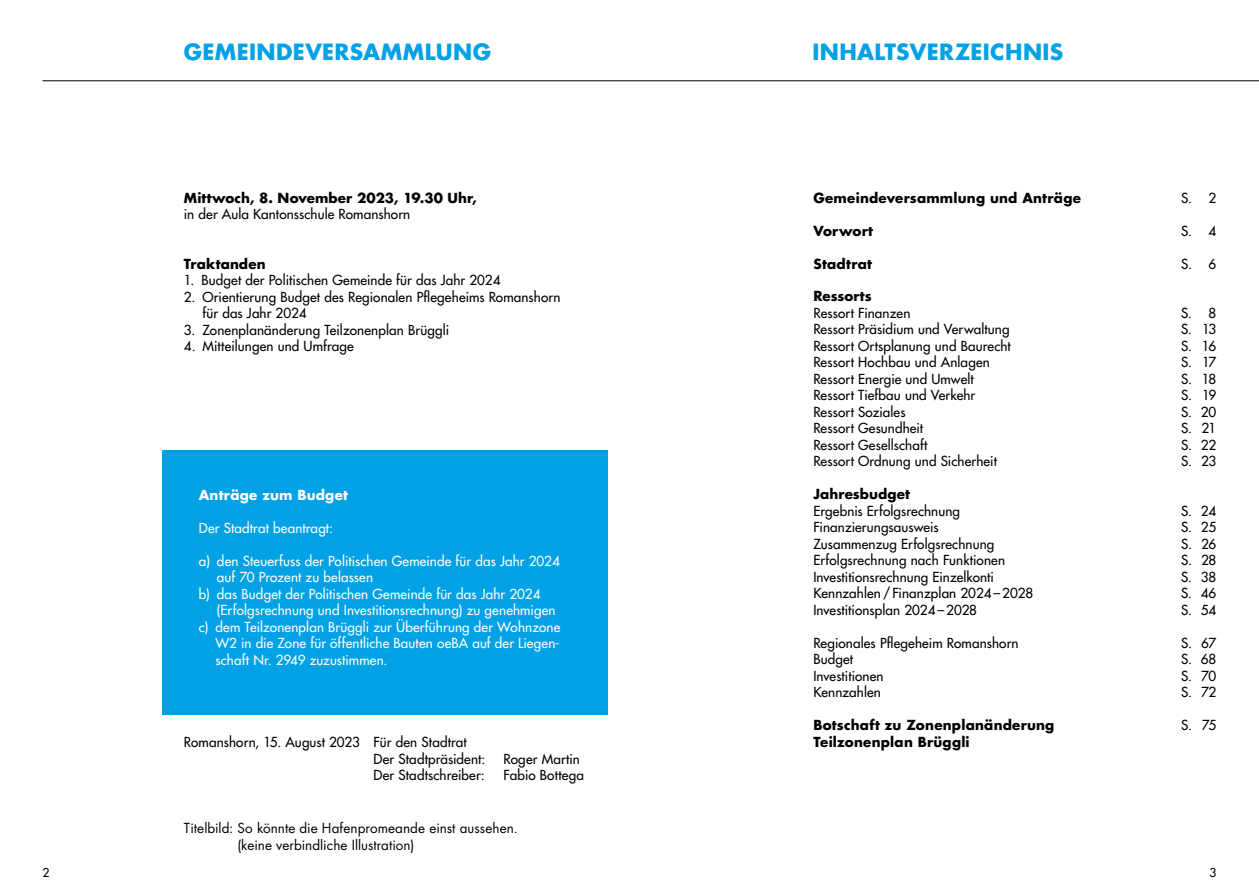
<style>
.page{position:relative;width:1259px;height:893px;background:#fff}
.page>*{position:absolute;margin:0;border:0;box-sizing:border-box;transform-origin:0 0}
.t1{font:700 21.75px "Futura LT";letter-spacing:.02em;color:#00a1e5}
.t2{font:500 13.5px/16.5px "Futura Std";letter-spacing:.01em;color:#000}
.t3{font:500 13.5px "Futura Std";letter-spacing:.01em;color:#fff}
.t4{font:700 13.5px "Futura LT";letter-spacing:.015em;color:#000}
.t5{font:13.5px/16.5px "Futura LT";letter-spacing:.005em;color:#000}
.t6{font:700 13.5px "Futura LT";letter-spacing:.015em;color:#fff}
.t7{font:500 12px "Futura Std";color:#000}
</style>
<div class="page">
<hr style="left:43px;top:80px;width:1216px;height:1px;background:#000">
<div style="left:163px;top:450px;width:445px;height:264px;background:#00a1e5"></div>
<h1 class="t1" style="left:184px;top:38px;width:308px">GEMEINDEVERSAMMLUNG</h1>
<h1 class="t1" style="left:812px;top:38px;width:252px">INHALTSVERZEICHNIS</h1>
<p class="t4" style="left:184px;top:188px;width:294px">Mittwoch, 8. November 2023, 19.30 Uhr,</p>
<p class="t2" style="left:184px;top:206px;width:228px">in der Aula Kantonsschule Romanshorn</p>
<p class="t4" style="left:184px;top:254px;width:83px">Traktanden</p>
<p class="t2" style="left:184px;top:272px;width:318px">1. Budget der Politischen Gemeinde für das Jahr 2024</p>
<p class="t2" style="left:202px;top:288px;width:359px;text-indent:-19px">2. Orientierung Budget des Regionalen Pflegeheims Romanshorn für das Jahr 2024</p>
<p class="t2" style="left:184px;top:321px;width:267px">3. Zonenplanänderung Teilzonenplan Brüggli</p>
<p class="t2" style="left:184px;top:338px;width:171px">4. Mitteilungen und Umfrage</p>
<p class="t6" style="left:199px;top:485px;width:151px">Anträge zum Budget</p>
<p class="t3" style="left:199px;top:519px;width:136px">Der Stadtrat beantragt:</p>
<p class="t3" style="left:199px;top:552px;width:362px">a) den Steuerfuss der Politischen Gemeinde für das Jahr 2024</p>
<p class="t3" style="left:217px;top:569px;width:158px">auf 70 Prozent zu belassen</p>
<p class="t3" style="left:199px;top:585px;width:343px">b) das Budget der Politischen Gemeinde für das Jahr 2024</p>
<p class="t3" style="left:217px;top:602px;width:340px">(Erfolgsrechnung und Investitionsrechnung) zu genehmigen</p>
<p class="t3" style="left:199px;top:618px;width:363px">c) dem Teilzonenplan Brüggli zur Überführung der Wohnzone</p>
<p class="t3" style="left:215px;top:635px;width:346px">W2 in die Zone für öffentliche Bauten oeBA auf der Liegen-</p>
<p class="t3" style="left:215px;top:651px;width:173px">schaft Nr. 2949 zuzustimmen.</p>
<p class="t2" style="left:374px;top:734px;width:113px;text-indent:-190px">Romanshorn, 15. August 2023 Für den Stadtrat<br>Der Stadtpräsident:</p>
<p class="t2" style="left:503px;top:750px;width:78px">Roger Martin</p>
<p class="t2" style="left:374px;top:767px;width:113px">Der Stadtschreiber:</p>
<p class="t2" style="left:503px;top:767px;width:82px">Fabio Bottega</p>
<p class="t5" style="left:237px;top:820px;width:282px;text-indent:-54px">Titelbild: So könnte die Hafenpromeande einst aussehen. (keine verbindliche Illustration)</p>
<p class="t4" style="left:813px;top:188px;width:269px">Gemeindeversammlung und Anträge</p>
<p class="t2" style="left:1181px;top:189px;width:37px">S. 2</p>
<p class="t4" style="left:813px;top:221px;width:61px">Vorwort</p>
<p class="t2" style="left:1181px;top:222px;width:37px">S. 4</p>
<p class="t4" style="left:813px;top:254px;width:60px">Stadtrat</p>
<p class="t2" style="left:1181px;top:255px;width:37px">S. 6</p>
<p class="t4" style="left:813px;top:287px;width:60px">Ressorts</p>
<p class="t2" style="left:813px;top:305px;width:98px">Ressort Finanzen</p>
<p class="t2" style="left:1181px;top:305px;width:37px">S. 8</p>
<p class="t2" style="left:813px;top:321px;width:198px">Ressort Präsidium und Verwaltung</p>
<p class="t2" style="left:1181px;top:321px;width:37px">S. 13</p>
<p class="t2" style="left:813px;top:338px;width:199px">Ressort Ortsplanung und Baurecht</p>
<p class="t2" style="left:1181px;top:338px;width:37px">S. 16</p>
<p class="t2" style="left:813px;top:354px;width:178px">Ressort Hochbau und Anlagen</p>
<p class="t2" style="left:1181px;top:354px;width:37px">S. 17</p>
<p class="t2" style="left:813px;top:371px;width:162px">Ressort Energie und Umwelt</p>
<p class="t2" style="left:1181px;top:371px;width:37px">S. 18</p>
<p class="t2" style="left:813px;top:387px;width:163px">Ressort Tiefbau und Verkehr</p>
<p class="t2" style="left:1181px;top:387px;width:37px">S. 19</p>
<p class="t2" style="left:813px;top:404px;width:94px">Ressort Soziales</p>
<p class="t2" style="left:1181px;top:404px;width:37px">S. 20</p>
<p class="t2" style="left:813px;top:420px;width:111px">Ressort Gesundheit</p>
<p class="t2" style="left:1181px;top:420px;width:37px">S. 21</p>
<p class="t2" style="left:813px;top:437px;width:116px">Ressort Gesellschaft</p>
<p class="t2" style="left:1181px;top:437px;width:37px">S. 22</p>
<p class="t2" style="left:813px;top:453px;width:185px">Ressort Ordnung und Sicherheit</p>
<p class="t2" style="left:1181px;top:453px;width:37px">S. 23</p>
<p class="t4" style="left:813px;top:485px;width:98px">Jahresbudget</p>
<p class="t2" style="left:813px;top:503px;width:148px">Ergebnis Erfolgsrechnung</p>
<p class="t2" style="left:1181px;top:503px;width:37px">S. 24</p>
<p class="t2" style="left:813px;top:519px;width:127px">Finanzierungsausweis</p>
<p class="t2" style="left:1181px;top:519px;width:37px">S. 25</p>
<p class="t2" style="left:813px;top:536px;width:182px">Zusammenzug Erfolgsrechnung</p>
<p class="t2" style="left:1181px;top:536px;width:37px">S. 26</p>
<p class="t2" style="left:813px;top:552px;width:193px">Erfolgsrechnung nach Funktionen</p>
<p class="t2" style="left:1181px;top:552px;width:37px">S. 28</p>
<p class="t2" style="left:813px;top:569px;width:182px">Investitionsrechnung Einzelkonti</p>
<p class="t2" style="left:1181px;top:569px;width:37px">S. 38</p>
<p class="t2" style="left:813px;top:585px;width:221px">Kennzahlen/ Finanzplan 2024– 2028</p>
<p class="t2" style="left:1181px;top:585px;width:37px">S. 46</p>
<p class="t2" style="left:813px;top:602px;width:165px">Investitionsplan 2024– 2028</p>
<p class="t2" style="left:1181px;top:602px;width:37px">S. 54</p>
<p class="t2" style="left:813px;top:635px;width:207px">Regionales Pflegeheim Romanshorn</p>
<p class="t2" style="left:1181px;top:635px;width:37px">S. 67</p>
<p class="t2" style="left:813px;top:651px;width:41px">Budget</p>
<p class="t2" style="left:1181px;top:651px;width:37px">S. 68</p>
<p class="t2" style="left:813px;top:668px;width:72px">Investitionen</p>
<p class="t2" style="left:1181px;top:668px;width:37px">S. 70</p>
<p class="t2" style="left:813px;top:684px;width:69px">Kennzahlen</p>
<p class="t2" style="left:1181px;top:684px;width:37px">S. 72</p>
<p class="t4" style="left:813px;top:716px;width:242px">Botschaft zu Zonenplanänderung</p>
<p class="t2" style="left:1181px;top:717px;width:37px">S. 75</p>
<p class="t4" style="left:813px;top:733px;width:158px">Teilzonenplan Brüggli</p>
<p class="t7" style="left:43px;top:865px;width:8px">2</p>
<p class="t7" style="left:1209px;top:865px;width:8px">3</p>
</div>
